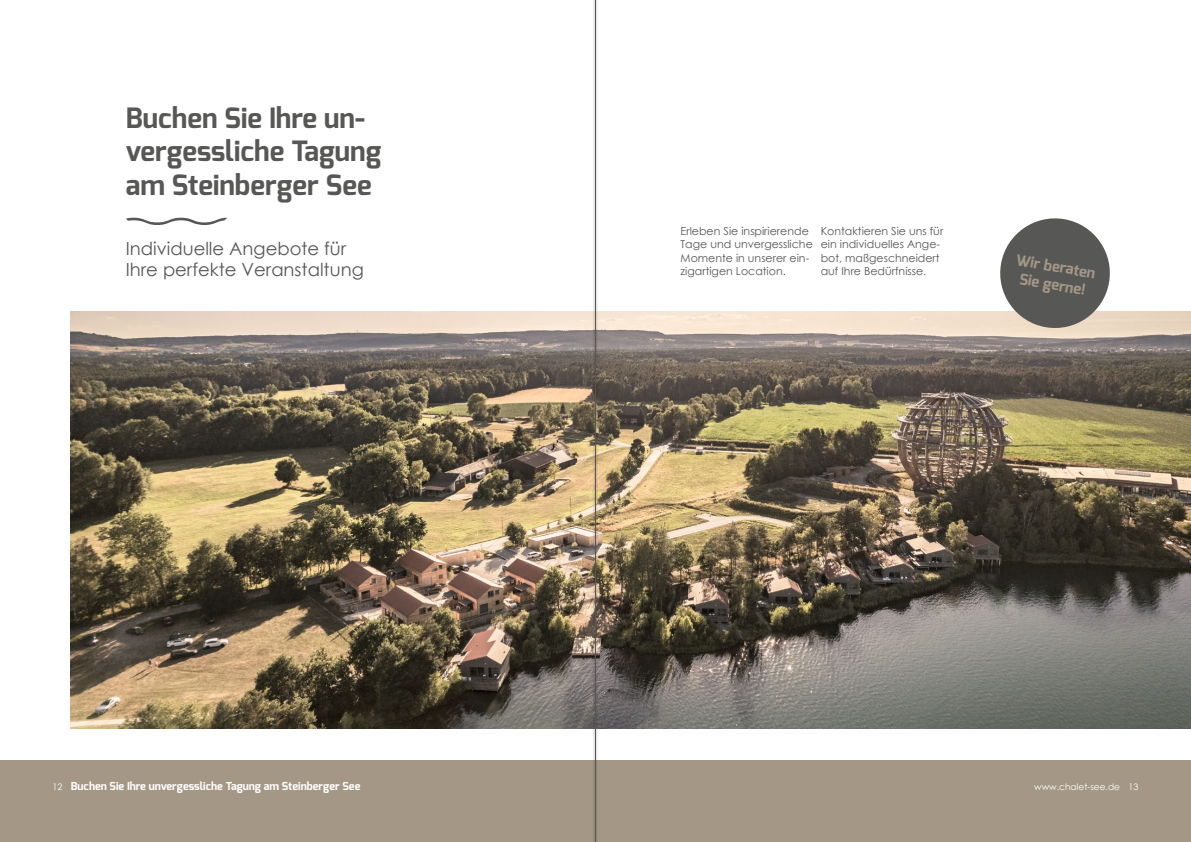
<style>
.page{position:relative;width:1191px;height:842px;background:#fff}
.page>*{position:absolute;margin:0;border:0;box-sizing:border-box;transform-origin:0 0}
.t1{font:700 28px/33.6px "Exo";color:#575756}
.t2{font:18px/21.6px "Century Gothic";color:#575756}
.t3{font:700 15px/18px "Exo";color:#a49786;text-align:center}
.t4{font:11px/13.2px "Century Gothic";color:#575756}
.t5{font:700 11px "Exo";color:#fff}
.t6{font:9px "Century Gothic";color:#fff}
</style>
<div class="page">
<div style="left:0;top:760px;width:1191px;height:82px;background:#a49786"></div>
<svg style="left:126px;top:218px;width:101px;height:7px"></svg>
<img style="left:71px;top:312px;width:1120px;height:417px">
<svg style="left:995px;top:218px;width:119px;height:114px"></svg>
<svg style="left:592px;top:0;width:6px;height:842px"></svg>
<hr style="left:595px;top:0;width:1px;height:842px;background:#575756">
<h1 class="t1" style="left:126px;top:101px;width:257px">Buchen Sie Ihre un&shy;vergessliche Tagung am Steinberger See</h1>
<h2 class="t2" style="left:126px;top:237px;width:239px">Individuelle Angebote für<br>Ihre perfekte Veranstaltung</h2>
<p class="t4" style="left:680px;top:224px;width:134px">Erleben Sie inspirierende<br>Tage und unvergessliche<br>Momente in unserer ein&shy;zigartigen Location.</p>
<p class="t4" style="left:820px;top:224px;width:124px">Kontaktieren Sie uns für ein individuelles Ange&shy;bot, maßgeschneidert auf Ihre Bedürfnisse.</p>
<h3 class="t3" style="left:1017px;top:250px;width:82px;rotate:10deg">Wir beraten<br>Sie gerne!</h3>
<p class="t5" style="left:71px;top:779px;width:291px">Buchen Sie Ihre unvergessliche Tagung am Steinberger See</p>
<p class="t6" style="left:52px;top:781px;width:11px">12</p>
<p class="t6" style="left:1034px;top:781px;width:106px">www.chalet-see.de 13</p>
</div>
